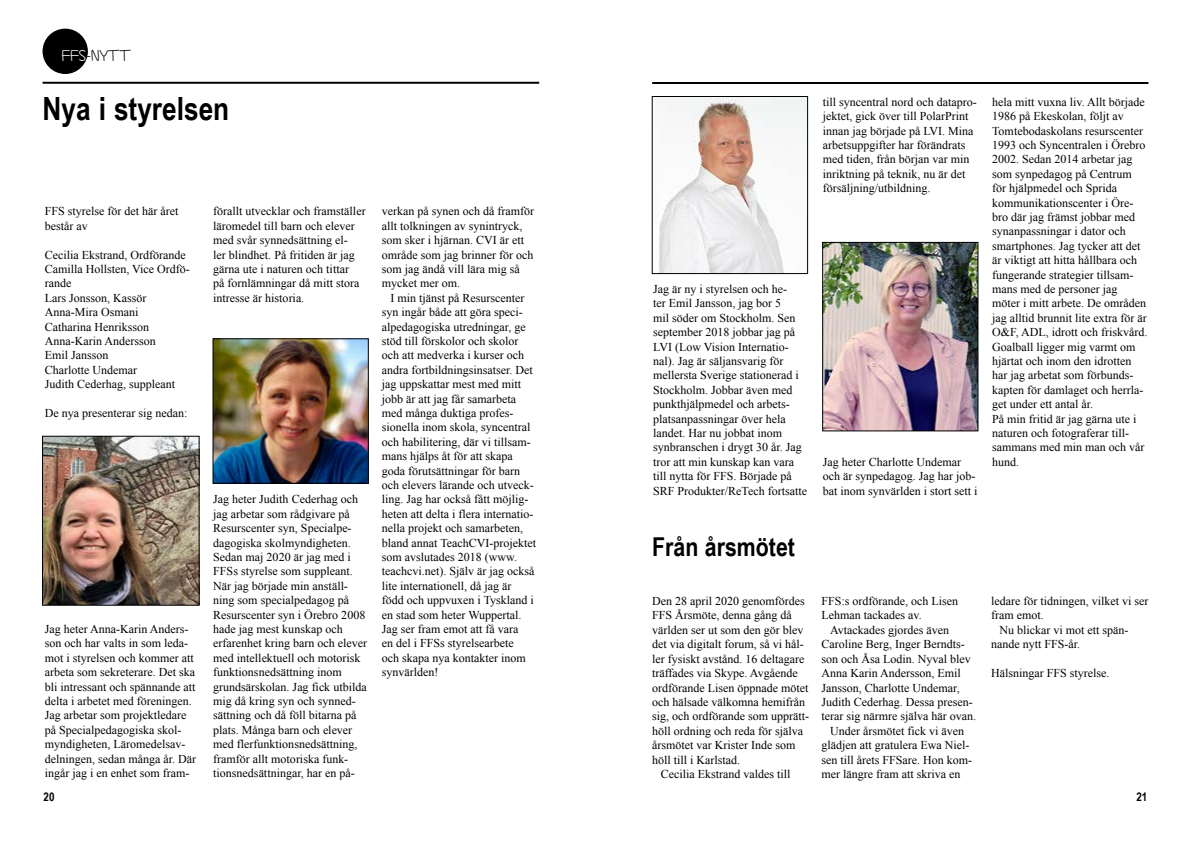
<style>
.page{position:relative;width:1191px;height:842px;background:#fff}
.page>*{position:absolute;margin:0;border:0;box-sizing:border-box;transform-origin:0 0}
.t1{font:700 32px "Arial Narrow";color:#000}
.t2{font:700 26px "Arial Narrow";color:#000}
.t3{font:16px "Technically But Not Actually";color:#000}
.grundtvåan{font:12px/14.4px "Times New Roman";color:#000}
.t4{font:700 12px "Arial Narrow";color:#000}
.s1{color:#fff}
</style>
<div class="page">
<hr style="left:43px;top:82px;width:496px;height:2px;background:#000">
<hr style="left:652px;top:82px;width:496px;height:2px;background:#000">
<div style="left:43px;top:29px;width:45px;height:45px;background:#000;border-radius:50%"></div>
<img style="left:44px;top:438px;width:153px;height:165px">
<div style="left:42px;top:436px;width:157px;height:169px;border:1px solid #000"></div>
<img style="left:215px;top:341px;width:151px;height:140px">
<div style="left:213px;top:339px;width:155px;height:144px;border:1px solid #000"></div>
<img style="left:659px;top:98px;width:146px;height:174px">
<div style="left:652px;top:96px;width:155px;height:178px;border:1px solid #000"></div>
<img style="left:824px;top:244px;width:152px;height:185px">
<div style="left:822px;top:242px;width:156px;height:189px;border:1px solid #000"></div>
<p class="t3" style="left:62px;top:46px;width:71px"><span class="s1">FFS</span>-NYTT</p>
<h1 class="t1" style="left:43px;top:84px;width:188px">Nya i styrelsen</h1>
<p class="grundtvåan" style="left:45px;top:204px;width:135px">FFS styrelse för det här året består av</p>
<p class="grundtvåan" style="left:45px;top:247px;width:142px">Cecilia Ekstrand, Ordförande</p>
<p class="grundtvåan" style="left:45px;top:262px;width:147px">Camilla Hollsten, Vice Ordfö&shy;rande</p>
<p class="grundtvåan" style="left:45px;top:290px;width:103px">Lars Jonsson, Kassör</p>
<p class="grundtvåan" style="left:45px;top:305px;width:95px">Anna-Mira Osmani</p>
<p class="grundtvåan" style="left:45px;top:319px;width:106px">Catharina Henriksson</p>
<p class="grundtvåan" style="left:45px;top:334px;width:112px">Anna-Karin Andersson</p>
<p class="grundtvåan" style="left:45px;top:348px;width:65px">Emil Jansson</p>
<p class="grundtvåan" style="left:45px;top:362px;width:94px">Charlotte Undemar</p>
<p class="grundtvåan" style="left:45px;top:377px;width:132px">Judith Cederhag, suppleant</p>
<p class="grundtvåan" style="left:45px;top:406px;width:144px">De nya presenterar sig nedan:</p>
<p class="grundtvåan" style="left:45px;top:622px;width:153px">Jag heter Anna-Karin Anders&shy;son och har valts in som leda&shy;mot i styrelsen och kommer att arbeta som sekreterare. Det ska bli intressant och spännande att delta i arbetet med föreningen.<br>Jag arbetar som projektledare på Specialpedagogiska skol&shy;myndigheten, Läromedelsav&shy;delningen, sedan många år. Där ingår jag i en enhet som fram-</p>
<p class="grundtvåan" style="left:213px;top:204px;width:154px">förallt utvecklar och framställer läromedel till barn och elever med svår synnedsättning el-<br>ler blindhet. På fritiden är jag gärna ute i naturen och tittar<br>på fornlämningar då mitt stora intresse är historia.</p>
<p class="grundtvåan" style="left:213px;top:492px;width:146px">Jag heter Judith Cederhag och jag arbetar som rådgivare på<br>Resurscenter syn, Specialpe&shy;dagogiska skolmyndigheten.<br>Sedan maj 2020 är jag med i<br>FFSs styrelse som suppleant.</p>
<p class="grundtvåan" style="left:213px;top:578px;width:155px">När jag började min anställ&shy;ning som specialpedagog på<br>Resurscenter syn i Örebro 2008 hade jag mest kunskap och erfarenhet kring barn och elever med intellektuell och motorisk funktionsnedsättning inom grundsärskolan. Jag fick utbilda mig då kring syn och synned&shy;sättning och då föll bitarna på plats. Många barn och elever med flerfunktionsnedsättning, framför allt motoriska funk&shy;tionsnedsättningar, har en på-</p>
<p class="grundtvåan" style="left:382px;top:204px;width:154px">verkan på synen och då framför allt tolkningen av synintryck, som sker i hjärnan. CVI är ett område som jag brinner för och som jag ändå vill lära mig så mycket mer om.</p>
<p class="grundtvåan" style="left:382px;top:290px;width:156px;text-indent:9px">I min tjänst på Resurscenter syn ingår både att göra speci&shy;alpedagogiska utredningar, ge stöd till förskolor och skolor och att medverka i kurser och andra fortbildningsinsatser. Det jag uppskattar mest med mitt jobb är att jag får samarbeta med många duktiga profes&shy;sionella inom skola, syncentral och habilitering, där vi tillsam&shy;mans hjälps åt för att skapa goda förutsättningar för barn och elevers lärande och utveck&shy;ling. Jag har också fått möjlig&shy;heten att delta i flera internatio&shy;nella projekt och samarbeten, bland annat TeachCVI-projektet som avslutades 2018 (www. teachcvi.net). Själv är jag också lite internationell, då jag är född och uppvuxen i Tyskland i en stad som heter Wuppertal.</p>
<p class="grundtvåan" style="left:382px;top:622px;width:145px">Jag ser fram emot att få vara en del i FFSs styrelsearbete och skapa nya kontakter inom synvärlden!</p>
<p class="grundtvåan" style="left:653px;top:282px;width:155px">Jag är ny i styrelsen och he-<br>ter Emil Jansson, jag bor 5<br>mil söder om Stockholm. Sen september 2018 jobbar jag på<br>LVI (Low Vision Internatio&shy;nal). Jag är säljansvarig för mellersta Sverige stationerad i<br>Stockholm. Jobbar även med punkthjälpmedel och arbets&shy;platsanpassningar över hela landet. Har nu jobbat inom synbranschen i drygt 30 år. Jag tror att min kunskap kan vara till nytta för FFS. Började på<br>SRF Produkter/ReTech fortsatte</p>
<p class="grundtvåan" style="left:822px;top:94px;width:155px">till syncentral nord och datapro&shy;jektet, gick över till PolarPrint innan jag började på LVI. Mina arbetsuppgifter har förändrats med tiden, från början var min inriktning på teknik, nu är det försäljning/utbildning.</p>
<p class="grundtvåan" style="left:822px;top:454px;width:156px">Jag heter Charlotte Undemar och är synpedagog. Jag har job&shy;bat inom synvärlden i stort sett i</p>
<p class="grundtvåan" style="left:992px;top:94px;width:157px">hela mitt vuxna liv. Allt började<br>1986 på Ekeskolan, följt av<br>Tomtebodaskolans resurscenter<br>1993 och Syncentralen i Örebro<br>2002. Sedan 2014 arbetar jag som synpedagog på Centrum för hjälpmedel och Sprida kommunikationscenter i Öre&shy;bro där jag främst jobbar med synanpassningar i dator och smartphones. Jag tycker att det är viktigt att hitta hållbara och fungerande strategier tillsam&shy;mans med de personer jag möter i mitt arbete. De områden jag alltid brunnit lite extra för är<br>O&amp;F, ADL, idrott och friskvård.<br>Goalball ligger mig varmt om hjärtat och inom den idrotten har jag arbetat som förbunds&shy;kapten för damlaget och herrla&shy;get under ett antal år.</p>
<p class="grundtvåan" style="left:992px;top:411px;width:154px">På min fritid är jag gärna ute i naturen och fotograferar till&shy;sammans med min man och vår hund.</p>
<h2 class="t2" style="left:652px;top:527px;width:144px">Från årsmötet</h2>
<p class="grundtvåan" style="left:652px;top:594px;width:158px">Den 28 april 2020 genomfördes<br>FFS Årsmöte, denna gång då världen ser ut som den gör blev det via digitalt forum, så vi hål&shy;ler fysiskt avstånd. 16 deltagare träffades via Skype. Avgående ordförande Lisen öppnade mötet och hälsade välkomna hemifrån sig, och ordförande som upprätt&shy;höll ordning och reda för själva årsmötet var Krister Inde som höll till i Karlstad.</p>
<p class="grundtvåan" style="left:660px;top:766px;width:131px">Cecilia Ekstrand valdes till</p>
<p class="grundtvåan" style="left:821px;top:594px;width:138px">FFS:s ordförande, och Lisen<br>Lehman tackades av.</p>
<p class="grundtvåan" style="left:821px;top:622px;width:156px;text-indent:9px">Avtackades gjordes även<br>Caroline Berg, Inger Berndts&shy;son och Åsa Lodin. Nyval blev<br>Anna Karin Andersson, Emil<br>Jansson, Charlotte Undemar,<br>Judith Cederhag. Dessa presen&shy;terar sig närmre själva här ovan.</p>
<p class="grundtvåan" style="left:821px;top:723px;width:152px;text-indent:9px">Under årsmötet fick vi även glädjen att gratulera Ewa Niel&shy;sen till årets FFSare. Hon kom&shy;mer längre fram att skriva en</p>
<p class="grundtvåan" style="left:991px;top:594px;width:159px">ledare för tidningen, vilket vi ser fram emot.</p>
<p class="grundtvåan" style="left:991px;top:622px;width:139px;text-indent:9px">Nu blickar vi mot ett spän&shy;nande nytt FFS-år.</p>
<p class="grundtvåan" style="left:991px;top:666px;width:120px">Hälsningar FFS styrelse.</p>
<p class="t4" style="left:44px;top:788px;width:12px">20</p>
<p class="t4" style="left:1136px;top:788px;width:12px">21</p>
</div>
